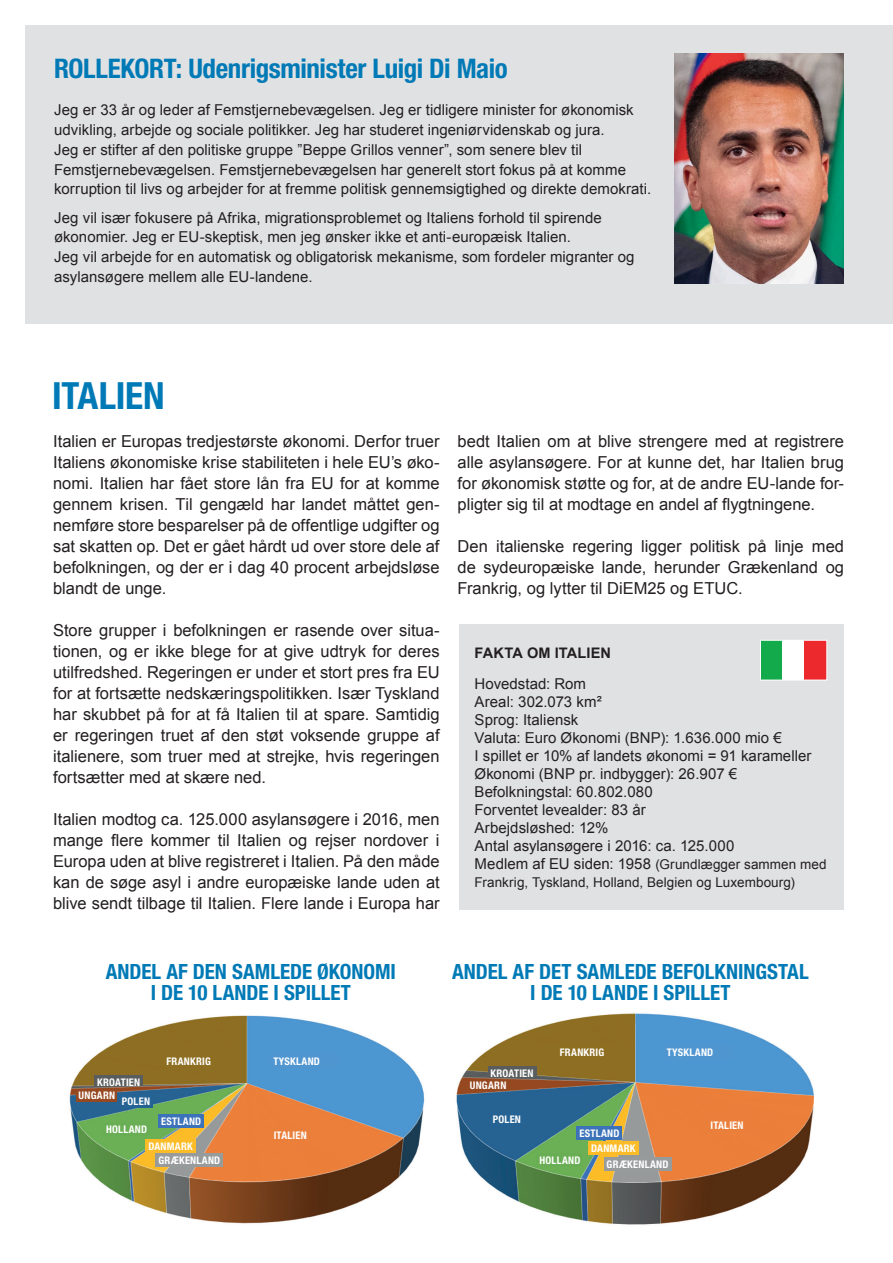
<style>
.page{position:relative;width:893px;height:1263px;background:#fff}
.page>*{position:absolute;margin:0;border:0;box-sizing:border-box;transform-origin:0 0}
.t1{font:700 condensed 37.5px "Helvetica Neue";letter-spacing:-.005em;color:#007ab6}
.blå_rollekort{font:700 condensed 27px "Helvetica Neue";letter-spacing:-.015em;color:#007ab6}
.t2{font:700 condensed 21px/21px "Helvetica Neue";color:#007ab6;text-align:center}
.t3{font:16.5px/21px "Arial";color:#231f20;text-align:justify}
.ROLLEKORT{font:15px/18px "Arial";letter-spacing:.005em;color:#231f20}
.t4{font:700 14.55px "Arial";letter-spacing:.01em;color:#231f20}
.t5{font:13.5px/18px "Arial";letter-spacing:.01em;color:#231f20}
.t6{font:700 condensed 10.5px "Helvetica Neue";letter-spacing:.02em;color:#fff}
.s1{font-size:15px}
</style>
<div class="page">
<img style="left:456px;top:1013px;width:358px;height:212px">
<img style="left:69px;top:1015px;width:356px;height:209px">
<div style="left:459px;top:624px;width:385px;height:286px;background:#e0e1e3"></div>
<div style="left:760px;top:640px;width:23px;height:40px;background:#13aa4b"></div>
<div style="left:783px;top:640px;width:22px;height:40px;background:#fff"></div>
<div style="left:805px;top:640px;width:22px;height:40px;background:#ec2a2e"></div>
<div style="left:760px;top:640px;width:67px;height:40px;border:1px solid #fff"></div>
<div style="left:604px;top:1157px;width:67px;height:14px;background:#989b9c"></div>
<div style="left:664px;top:1045px;width:67px;height:14px;background:#4f95d0"></div>
<div style="left:708px;top:1118px;width:38px;height:14px;background:#ea7f3b"></div>
<div style="left:588px;top:1141px;width:50px;height:13px;background:#fbbc28"></div>
<div style="left:577px;top:1125px;width:45px;height:14px;background:#3c72b9"></div>
<div style="left:537px;top:1153px;width:46px;height:14px;background:#69ae54"></div>
<div style="left:490px;top:1111px;width:34px;height:14px;background:#256394"></div>
<div style="left:470px;top:1081px;width:36px;height:8px;background:#964820"></div>
<div style="left:488px;top:1066px;width:48px;height:11px;background:#595d5d"></div>
<div style="left:557px;top:1045px;width:50px;height:14px;background:#8e6e21"></div>
<div style="left:156px;top:1153px;width:67px;height:14px;background:#989b9c"></div>
<div style="left:270px;top:1054px;width:68px;height:13px;background:#4f95d0"></div>
<div style="left:271px;top:1128px;width:39px;height:14px;background:#ea7f3b"></div>
<div style="left:146px;top:1138px;width:50px;height:14px;background:#fbbc28"></div>
<div style="left:158px;top:1114px;width:46px;height:14px;background:#3c72b9"></div>
<div style="left:103px;top:1122px;width:47px;height:13px;background:#69ae54"></div>
<div style="left:119px;top:1094px;width:34px;height:14px;background:#256394"></div>
<div style="left:76px;top:1089px;width:41px;height:12px;background:#964820"></div>
<div style="left:94px;top:1074px;width:49px;height:11px;background:#595d5d"></div>
<div style="left:164px;top:1054px;width:50px;height:14px;background:#8e6e21"></div>
<div style="left:26px;top:26px;width:867px;height:298px;background:#e0e1e3"></div>
<img style="left:674px;top:53px;width:169px;height:230px">
<p class="blå_rollekort" style="left:54px;top:52px;width:455px">ROLLEKORT: Udenrigsminister Luigi Di Maio</p>
<p class="ROLLEKORT" style="left:54px;top:100px;width:599px;line-height:19.8px">Jeg er 33 år og leder af Femstjernebevægelsen. Jeg er tidligere minister for økonomisk udvikling, arbejde og sociale politikker. Jeg har studeret ingeniørvidenskab og jura.<br>Jeg er stifter af den politiske gruppe ”Beppe Grillos venner”, som senere blev til Femstjernebevægelsen. Femstjernebevægelsen har generelt stort fokus på at komme korruption til livs og arbejder for at fremme politisk gennemsigtighed og direkte demokrati.</p>
<p class="ROLLEKORT" style="left:54px;top:208px;width:549px;line-height:19.8px">Jeg vil især fokusere på Afrika, migrationsproblemet og Italiens forhold til spirende økonomier. Jeg er EU-skeptisk, men jeg ønsker ikke et anti-europæisk Italien.</p>
<p class="ROLLEKORT" style="left:54px;top:247px;width:582px;line-height:19.8px">Jeg vil arbejde for en automatisk og obligatorisk mekanisme, som fordeler migranter og asylansøgere mellem alle EU-landene.</p>
<h1 class="t1" style="left:52px;top:373px;width:114px">ITALIEN</h1>
<p class="t3" style="left:53px;top:431px;width:388px">Italien er Europas tredjestørste økonomi. Derfor truer Italiens økonomiske krise stabiliteten i hele EU’s øko&shy;nomi. Italien har fået store lån fra EU for at komme gennem krisen. Til gengæld har landet måttet gen&shy;nemføre store besparelser på de offentlige udgifter og sat skatten op. Det er gået hårdt ud over store dele af befolkningen, og der er i dag 40 procent arbejdsløse blandt de unge.</p>
<p class="t3" style="left:53px;top:620px;width:388px">Store grupper i befolkningen er rasende over situa&shy;tionen, og er ikke blege for at give udtryk for deres utilfredshed. Regeringen er under et stort pres fra EU for at fortsætte nedskæringspolitikken. Især Tyskland har skubbet på for at få Italien til at spare. Samtidig er regeringen truet af den støt voksende gruppe af italienere, som truer med at strejke, hvis regeringen fortsætter med at skære ned.</p>
<p class="t3" style="left:53px;top:809px;width:388px">Italien modtog ca. 125.000 asylansøgere i 2016, men mange flere kommer til Italien og rejser nordover i Europa uden at blive registreret i Italien. På den måde kan de søge asyl i andre europæiske lande uden at blive sendt tilbage til Italien. Flere lande i Europa har</p>
<p class="t3" style="left:458px;top:431px;width:388px">bedt Italien om at blive strengere med at registrere alle asylansøgere. For at kunne det, har Italien brug for økonomisk støtte og for, at de andre EU-lande for&shy;pligter sig til at modtage en andel af flygtningene.</p>
<p class="t3" style="left:458px;top:536px;width:388px">Den italienske regering ligger politisk på linje med de sydeuropæiske lande, herunder Grækenland og Frankrig, og lytter til DiEM25 og ETUC.</p>
<p class="t4" style="left:475px;top:644px;width:138px">FAKTA OM ITALIEN</p>
<p class="ROLLEKORT" style="left:475px;top:675px;width:338px">Hovedstad: Rom<br>Areal: 302.073 km²<br>Sprog: Italiensk<br>Valuta: Euro Økonomi (BNP): 1.636.000 mio €<br>I spillet er 10% af landets økonomi = 91 karameller<br>Økonomi (BNP pr. indbygger): 26.907 €<br>Befolkningstal: 60.802.080<br>Forventet levealder: 83 år<br>Arbejdsløshed: 12%<br>Antal asylansøgere i 2016: ca. 125.000</p>
<p class="t5" style="left:475px;top:855px;width:353px"><span class="s1">Medlem af EU siden: 1958</span> (Grundlægger sammen med<br>Frankrig, Tyskland, Holland, Belgien og Luxembourg)</p>
<p class="t2" style="left:106px;top:961px;width:292px">ANDEL AF DEN SAMLEDE ØKONOMI<br>I DE 10 LANDE I SPILLET</p>
<p class="t2" style="left:452px;top:961px;width:358px">ANDEL AF DET SAMLEDE BEFOLKNINGSTAL<br>I DE 10 LANDE I SPILLET</p>
<p class="t6" style="left:166px;top:1055px;width:46px">FRANKRIG</p>
<p class="t6" style="left:273px;top:1055px;width:48px">TYSKLAND</p>
<p class="t6" style="left:560px;top:1046px;width:46px">FRANKRIG</p>
<p class="t6" style="left:667px;top:1046px;width:48px">TYSKLAND</p>
<p class="t6" style="left:97px;top:1075px;width:44px">KROATIEN</p>
<p class="t6" style="left:79px;top:1089px;width:38px">UNGARN</p>
<p class="t6" style="left:122px;top:1095px;width:30px">POLEN</p>
<p class="t6" style="left:491px;top:1067px;width:44px">KROATIEN</p>
<p class="t6" style="left:470px;top:1079px;width:38px">UNGARN</p>
<p class="t6" style="left:106px;top:1123px;width:42px">HOLLAND</p>
<p class="t6" style="left:161px;top:1115px;width:42px">ESTLAND</p>
<p class="t6" style="left:274px;top:1129px;width:35px">ITALIEN</p>
<p class="t6" style="left:493px;top:1112px;width:30px">POLEN</p>
<p class="t6" style="left:579px;top:1126px;width:42px">ESTLAND</p>
<p class="t6" style="left:710px;top:1119px;width:35px">ITALIEN</p>
<p class="t6" style="left:148px;top:1139px;width:46px">DANMARK</p>
<p class="t6" style="left:591px;top:1141px;width:46px">DANMARK</p>
<p class="t6" style="left:158px;top:1154px;width:63px">GRÆKENLAND</p>
<p class="t6" style="left:539px;top:1154px;width:42px">HOLLAND</p>
<p class="t6" style="left:607px;top:1158px;width:63px">GRÆKENLAND</p>
</div>
